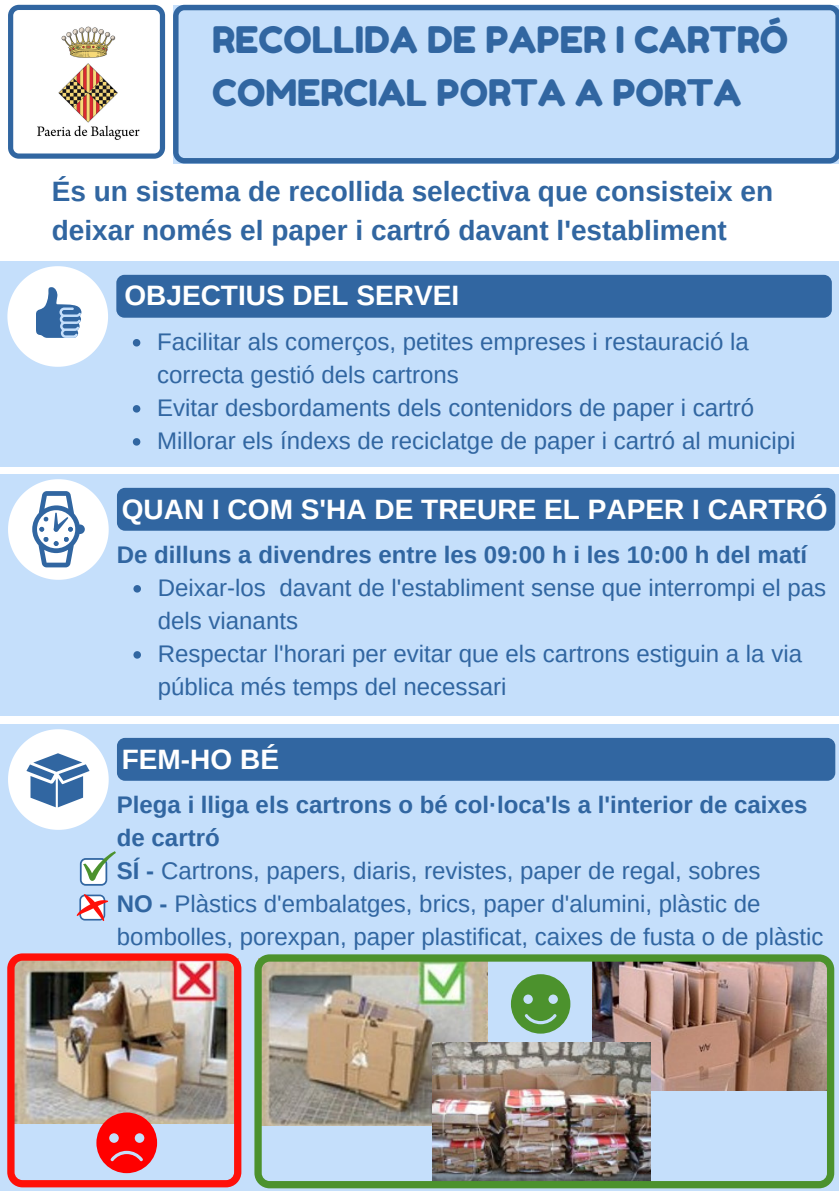
<style>
.page{position:relative;width:839px;height:1191px;background:#fff}
.page>*{position:absolute;margin:0;border:0;box-sizing:border-box;transform-origin:0 0}
.t1{font:36.6px/53.4px "Fredoka One";color:#3166a1}
.t2{font:700 28px/39px "Arimo";color:#3166a1}
.t3{font:700 28px "Arimo";color:#fff}
.t4{font:24px/33px "Arimo";color:#3166a1}
.t5{font:700 24px "Arimo";color:#3166a1}
.s1{font-weight:700}
</style>
<div class="page">
<div style="left:0;top:261px;width:838px;height:206px;background:#c5dffb"></div>
<div style="left:0;top:724px;width:838px;height:467px;background:#c5dffb"></div>
<div style="left:0;top:474px;width:838px;height:242px;background:#c5dffb"></div>
<div style="left:116px;top:275px;width:715px;height:43px;background:#3166a1;border-radius:8px"></div>
<div style="left:117px;top:488px;width:718px;height:43px;background:#3166a1;border-radius:8px"></div>
<svg style="left:8px;top:479px;width:101px;height:101px"></svg>
<svg style="left:7px;top:266px;width:101px;height:101px"></svg>
<svg style="left:8px;top:729px;width:101px;height:101px"></svg>
<div style="left:117px;top:738px;width:718px;height:43px;background:#3166a1;border-radius:8px"></div>
<svg style="left:77px;top:894px;width:31px;height:27px"></svg>
<svg style="left:80px;top:851px;width:36px;height:35px"></svg>
<img style="left:254px;top:954px;width:580px;height:234px">
<img style="left:7px;top:953px;width:234px;height:234px">
<svg style="left:96px;top:1113px;width:61px;height:60px"></svg>
<svg style="left:511px;top:974px;width:59px;height:60px"></svg>
<svg style="left:133px;top:339px;width:7px;height:8px"></svg>
<svg style="left:133px;top:405px;width:7px;height:8px"></svg>
<svg style="left:133px;top:438px;width:7px;height:8px"></svg>
<svg style="left:133px;top:585px;width:8px;height:8px"></svg>
<svg style="left:133px;top:651px;width:8px;height:8px"></svg>
<svg style="left:173px;top:5px;width:665px;height:159px;fill:#c5dffb"></svg>
<svg style="left:8px;top:5px;width:157px;height:154px"></svg>
<h1 class="t1" style="left:212px;top:13px;width:577px">RECOLLIDA DE PAPER I CARTRÓ<br>COMERCIAL PORTA A PORTA</h1>
<p class="t2" style="left:52px;top:172px;width:722px">És un sistema de recollida selectiva que consisteix en deixar només el paper i cartró davant l'establiment</p>
<p class="t3" style="left:124px;top:280px;width:336px">OBJECTIUS DEL SERVEI</p>
<p class="t4" style="left:157px;top:325px;width:639px">Facilitar als comerços, petites empreses i restauració la correcta gestió dels cartrons<br>Evitar desbordaments dels contenidors de paper i cartró Millorar els índexs de reciclatge de paper i cartró al municipi</p>
<p class="t3" style="left:122px;top:493px;width:707px">QUAN I COM S'HA DE TREURE EL PAPER I CARTRÓ</p>
<p class="t5" style="left:117px;top:541px;width:691px">De dilluns a divendres entre les 09:00 h i les 10:00 h del matí</p>
<p class="t4" style="left:158px;top:571px;width:670px">Deixar-los davant de l'establiment sense que interrompi el pas dels vianants<br>Respectar l'horari per evitar que els cartrons estiguin a la via pública més temps del necessari</p>
<p class="t3" style="left:122px;top:744px;width:159px">FEM-HO BÉ</p>
<p class="t4" style="left:117px;top:788px;width:708px"><span class="s1">Plega i lliga els cartrons o bé col·loca'ls a l'interior de caixes de cartró<br>SÍ -</span> Cartrons, papers, diaris, revistes, paper de regal, sobres<br><span class="s1">NO -</span> Plàstics d'embalatges, brics, paper d'alumini, plàstic de bombolles, porexpan, paper plastificat, caixes de fusta o de plàstic</p>
</div>
